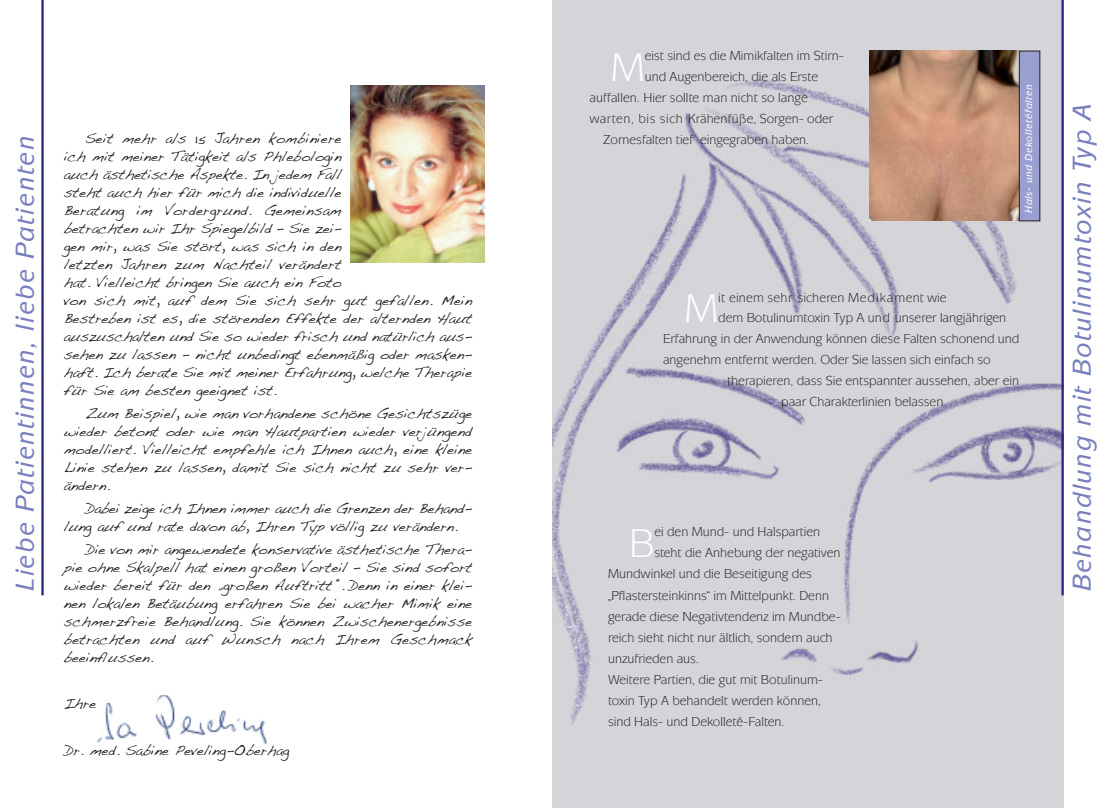
<style>
.page{position:relative;width:1106px;height:808px;background:#fff}
.page>*{position:absolute;margin:0;border:0;box-sizing:border-box;transform-origin:0 0}
.t1{font:41.4px "Mixage";color:#fff}
.t2{font:41.25px "Mixage";color:#fff}
.t3{font:italic 500 27px "Mixage";letter-spacing:.06em;color:#7880be}
.t4{font:14.25px/18px "Handwriting Dakota";color:#231f20}
.t5{font:13.5px "Mixage";color:#231f20}
.t6{font:13.5px "Mixage";letter-spacing:.02em;color:#231f20}
.t7{font:italic 500 10.5px "Mixage";letter-spacing:.06em;color:#fff}
</style>
<div class="page">
<img style="left:96px;top:695px;width:171px;height:50px">
<img style="left:553px;top:0;width:510px;height:808px">
<hr style="left:1061px;top:0;width:2px;height:595px;background:#26247b">
<img style="left:350px;top:85px;width:135px;height:178px">
<hr style="left:41px;top:0;width:3px;height:595px;background:#26247b">
<img style="left:869px;top:51px;width:149px;height:170px">
<div style="left:1019px;top:51px;width:20px;height:170px;background:#99a0d1"></div>
<div style="left:1018px;top:51px;width:22px;height:170px;border:1px solid #231f20"></div>
<h3 class="t3" style="left:16px;top:591px;width:457px;rotate:-90deg">Liebe Patientinnen, liebe Patienten</h3>
<h1 class="t1" style="left:611px;top:54px;width:36px">M</h1>
<p class="t5" style="left:645px;top:51px;width:201px">eist sind es die Mimikfalten im Stirn-</p>
<p class="t5" style="left:644px;top:72px;width:175px">und Augenbereich, die als Erste</p>
<p class="t5" style="left:589px;top:93px;width:220px">auffallen. Hier sollte man nicht so lange</p>
<p class="t6" style="left:589px;top:114px;width:245px">warten, bis sich Krähenfüße, Sorgen- oder</p>
<p class="t7" style="left:1025px;top:213px;width:130px;rotate:-90deg">Hals- und Dekolletéfalten</p>
<p class="t4" style="left:85px;top:132px;width:258px">Seit mehr als 15 Jahren kombiniere</p>
<p class="t5" style="left:603px;top:135px;width:207px">Zornesfalten tief eingegraben haben.</p>
<p class="t4" style="left:64px;top:150px;width:410px">ich mit meiner Tätigkeit als Phlebologin<br>auch ästhetische Aspekte. In jedem Fall<br>steht auch hier für mich die individuelle<br>Beratung im Vordergrund. Gemeinsam<br>betrachten wir Ihr Spiegelbild – Sie zei-<br>gen mir, was Sie stört, was sich in den<br>letzten Jahren zum Nachteil verändert<br>hat. Vielleicht bringen Sie auch ein Foto<br>von sich mit, auf dem Sie sich sehr gut gefallen. Mein Bestreben ist es, die störenden Effekte der alternden Haut auszuschalten und Sie so wieder frisch und natürlich aus&shy;sehen zu lassen - nicht unbedingt ebenmäßig oder masken&shy;haft. Ich berate Sie mit meiner Erfahrung, welche Therapie für Sie am besten geeignet ist.</p>
<p class="t4" style="left:64px;top:407px;width:410px;text-align:justify;text-indent:21px">Zum Beispiel, wie man vorhandene schöne Gesichtszüge wieder betont oder wie man Hautpartien wieder verjüngend modelliert. Vielleicht empfehle ich Ihnen auch, eine kleine Linie stehen zu lassen, damit Sie sich nicht zu sehr ver - ändern.</p>
<p class="t4" style="left:64px;top:502px;width:410px;text-indent:21px">Dabei zeige ich Ihnen immer auch die Grenzen der Behand - lung auf und rate davon ab, Ihren Typ völlig zu verändern.</p>
<p class="t4" style="left:64px;top:543px;width:410px;text-align:justify;text-indent:21px">Die von mir angewendete konservative ästhetische Thera&shy;pie ohne Skalpell hat einen großen Vorteil - Sie sind sofort wieder bereit für den „großen Auftritt “. Denn in einer klei&shy;nen lokalen Betäubung erfahren Sie bei wacher Mimik eine schmerzfreie Behandlung. Sie können Zwischenergebnisse betrachten und auf Wunsch nach Ihrem Geschmack beeinflussen.</p>
<p class="t4" style="left:64px;top:698px;width:34px">Ihre</p>
<p class="t4" style="left:64px;top:744px;width:227px">Dr. med. Sabine Peveling-Oberhag</p>
<h2 class="t2" style="left:684px;top:295px;width:35px">M</h2>
<p class="t5" style="left:718px;top:293px;width:230px">it einem sehr sicheren Medikament wie</p>
<p class="t5" style="left:718px;top:313px;width:289px">dem Botulinumtoxin Typ A und unserer langjährigen</p>
<p class="t5" style="left:663px;top:334px;width:358px">Erfahrung in der Anwendung können diese Falten schonend und</p>
<p class="t5" style="left:663px;top:355px;width:329px">angenehm entfernt werden. Oder Sie lassen sich einfach so</p>
<p class="t5" style="left:727px;top:376px;width:293px">therapieren, dass Sie entspannter aussehen, aber ein</p>
<p class="t5" style="left:781px;top:397px;width:166px">paar Charakterlinien belassen.</p>
<h1 class="t1" style="left:629px;top:530px;width:27px">B</h1>
<p class="t5" style="left:654px;top:527px;width:167px">ei den Mund- und Halspartien</p>
<p class="t5" style="left:654px;top:548px;width:188px">steht die Anhebung der negativen</p>
<p class="t5" style="left:608px;top:569px;width:205px">Mundwinkel und die Beseitigung des</p>
<p class="t5" style="left:608px;top:590px;width:222px">„Pflastersteinkinns“ im Mittelpunkt. Denn</p>
<p class="t5" style="left:608px;top:611px;width:234px">gerade diese Negativtendenz im Mund be-</p>
<p class="t5" style="left:608px;top:632px;width:226px">reich sieht nicht nur ältlich, sondern auch</p>
<p class="t5" style="left:608px;top:653px;width:92px">unzufrieden aus.</p>
<p class="t5" style="left:608px;top:674px;width:216px">Weitere Partien, die gut mit Botulinum -</p>
<p class="t5" style="left:608px;top:695px;width:214px">toxin Typ A behandelt werden können,</p>
<p class="t5" style="left:608px;top:716px;width:178px">sind Hals- und Dekolleté-Falten.</p>
<h3 class="t3" style="left:1072px;top:591px;width:489px;rotate:-90deg">Behandlung mit Botulinumtoxin Typ A</h3>
</div>
